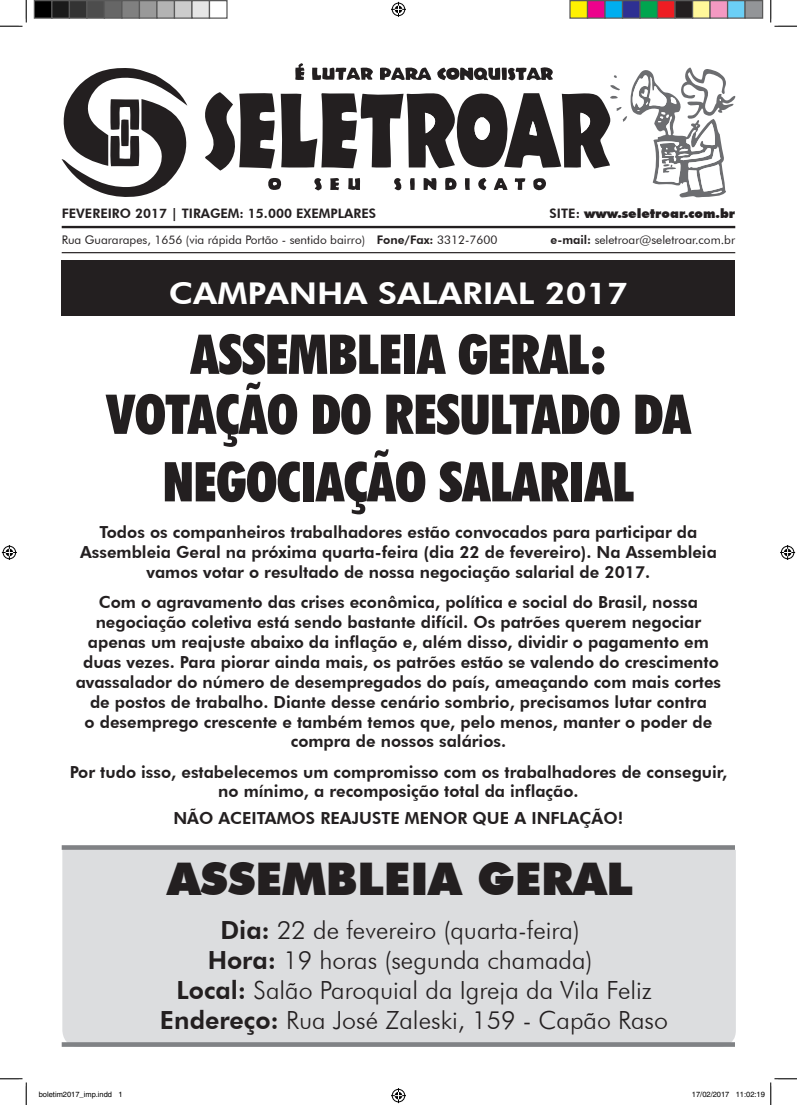
<style>
.page{position:relative;width:797px;height:1105px;background:#fff}
.page>*{position:absolute;margin:0;border:0;box-sizing:border-box;transform-origin:0 0}
.Corpo_do_texto{font:900 condensed 55px/60px "Futura BT";letter-spacing:-.01em;color:#231f20;text-align:center}
.Corpo_do_texto-2{font:900 45px "Futura BT";color:#231f20}
.Corpo_do_texto-3{font:800 30px "Futura BT";color:#fff;scale:1.13 1}
.Corpo_do_texto-4{font:300 25px "Futura BT";color:#231f20}
.Corpo_do_texto-5{font:800 16.62px/20px "Futura BT";color:#231f20;text-align:center}
.t1{font:800 13px "Futura BT";color:#231f20}
.t2{font:900 13px "Futura BT";color:#231f20}
.t3{font:11.88px "Futura BT";color:#231f20}
.t4{font:7.5px "Helvetica";color:#000}
.s1{font-weight:800}
</style>
<div class="page">
<hr style="left:62px;top:226px;width:673px;height:2px;background:#231f20">
<hr style="left:62px;top:252px;width:673px;height:1px;background:#231f20">
<svg style="left:62px;top:68px;width:126px;height:129px"></svg>
<svg style="left:205px;top:63px;width:531px;height:135px"></svg>
<div style="left:62px;top:260px;width:673px;height:56px;background:#231f20"></div>
<div style="left:62px;top:850px;width:673px;height:192px;background:#dcdddf"></div>
<div style="left:62px;top:845px;width:673px;height:5px;background:#808285"></div>
<div style="left:62px;top:1042px;width:673px;height:5px;background:#808285"></div>
<svg style="left:0;top:0;width:27px;height:27px"></svg>
<svg style="left:0;top:1078px;width:27px;height:27px"></svg>
<svg style="left:770px;top:0;width:27px;height:27px"></svg>
<svg style="left:391px;top:2px;width:15px;height:15px"></svg>
<svg style="left:391px;top:1088px;width:15px;height:15px"></svg>
<svg style="left:2px;top:545px;width:15px;height:15px"></svg>
<svg style="left:780px;top:545px;width:15px;height:15px"></svg>
<div style="left:34px;top:1px;width:18px;height:17px;background:#000"></div>
<div style="left:34px;top:0;width:18px;height:19px;border:1px solid #595959"></div>
<div style="left:52px;top:1px;width:17px;height:17px;background:#1a1a1a"></div>
<div style="left:51px;top:0;width:19px;height:19px;border:1px solid #595959"></div>
<div style="left:69px;top:1px;width:18px;height:17px;background:#333"></div>
<div style="left:69px;top:0;width:19px;height:19px;border:1px solid #595959"></div>
<div style="left:87px;top:1px;width:17px;height:17px;background:#4d4d4d"></div>
<div style="left:86px;top:0;width:19px;height:19px;border:1px solid #595959"></div>
<div style="left:104px;top:1px;width:18px;height:17px;background:#666"></div>
<div style="left:104px;top:0;width:18px;height:19px;border:1px solid #595959"></div>
<div style="left:122px;top:1px;width:17px;height:17px;background:#808080"></div>
<div style="left:121px;top:0;width:19px;height:19px;border:1px solid #595959"></div>
<div style="left:139px;top:1px;width:18px;height:17px;background:#999"></div>
<div style="left:139px;top:0;width:19px;height:19px;border:1px solid #595959"></div>
<div style="left:157px;top:1px;width:17px;height:17px;background:#b3b3b3"></div>
<div style="left:156px;top:0;width:19px;height:19px;border:1px solid #595959"></div>
<div style="left:174px;top:1px;width:18px;height:17px;background:#ccc"></div>
<div style="left:174px;top:0;width:18px;height:19px;border:1px solid #595959"></div>
<div style="left:192px;top:1px;width:17px;height:17px;background:#e6e6e6"></div>
<div style="left:191px;top:0;width:19px;height:19px;border:1px solid #595959"></div>
<div style="left:209px;top:0;width:19px;height:19px;border:1px solid #595959"></div>
<div style="left:570px;top:1px;width:17px;height:17px;background:#fff101"></div>
<div style="left:569px;top:0;width:19px;height:19px;border:1px solid #595959"></div>
<div style="left:587px;top:1px;width:18px;height:17px;background:#ed028c"></div>
<div style="left:587px;top:0;width:18px;height:19px;border:1px solid #595959"></div>
<div style="left:605px;top:1px;width:17px;height:17px;background:#00aeef"></div>
<div style="left:604px;top:0;width:19px;height:19px;border:1px solid #595959"></div>
<div style="left:622px;top:1px;width:18px;height:17px;background:#2e3092"></div>
<div style="left:622px;top:0;width:18px;height:19px;border:1px solid #595959"></div>
<div style="left:640px;top:1px;width:17px;height:17px;background:#00a54f"></div>
<div style="left:639px;top:0;width:19px;height:19px;border:1px solid #595959"></div>
<div style="left:657px;top:1px;width:18px;height:17px;background:#ee1d23"></div>
<div style="left:657px;top:0;width:18px;height:19px;border:1px solid #595959"></div>
<div style="left:675px;top:1px;width:17px;height:17px;background:#231f20"></div>
<div style="left:674px;top:0;width:19px;height:19px;border:1px solid #595959"></div>
<div style="left:692px;top:1px;width:18px;height:17px;background:#fff79a"></div>
<div style="left:692px;top:0;width:18px;height:19px;border:1px solid #595959"></div>
<div style="left:710px;top:1px;width:17px;height:17px;background:#f499c2"></div>
<div style="left:709px;top:0;width:19px;height:19px;border:1px solid #595959"></div>
<div style="left:727px;top:1px;width:18px;height:17px;background:#6bcff6"></div>
<div style="left:727px;top:0;width:18px;height:19px;border:1px solid #595959"></div>
<div style="left:745px;top:1px;width:17px;height:17px;background:#939598"></div>
<div style="left:744px;top:0;width:19px;height:19px;border:1px solid #595959"></div>
<svg style="left:770px;top:1078px;width:27px;height:27px"></svg>
<p class="t1" style="left:62px;top:205px;width:316px">FEVEREIRO 2017 | TIRAGEM: 15.000 EXEMPLARES</p>
<p class="t2" style="left:549px;top:205px;width:187px"><span class="s1">SITE:</span> www.seletroar.com.br</p>
<p class="t3" style="left:62px;top:232px;width:437px">Rua Guararapes, 1656 (via rápida Portão - sentido bairro) <span class="s1">Fone/Fax:</span> 3312-7600</p>
<p class="t3" style="left:550px;top:232px;width:186px"><span class="s1">e-mail:</span> seletroar@seletroar.com.br</p>
<p class="Corpo_do_texto-3" style="left:169px;top:275px;width:408px">CAMPANHA SALARIAL 2017</p>
<p class="Corpo_do_texto" style="left:106px;top:324px;width:586px">ASSEMBLEIA GERAL:<br>VOTAÇÃO DO RESULTADO DA</p>
<p class="Corpo_do_texto" style="left:162px;top:451px;width:473px">NEGOCIAÇÃO SALARIAL</p>
<p class="Corpo_do_texto-5" style="left:80px;top:522px;width:638px">Todos os companheiros trabalhadores estão convocados para participar da<br>Assembleia Geral na próxima quarta-feira (dia 22 de fevereiro). Na Assembleia vamos votar o resultado de nossa negociação salarial de 2017.</p>
<p class="Corpo_do_texto-5" style="left:76px;top:592px;width:647px">Com o agravamento das crises econômica, política e social do Brasil, nossa negociação coletiva está sendo bastante difícil. Os patrões querem negociar apenas um reajuste abaixo da inflação e, além disso, dividir o pagamento em duas vezes. Para piorar ainda mais, os patrões estão se valendo do crescimento avassalador do número de desempregados do país, ameaçando com mais cortes de postos de trabalho. Diante desse cenário sombrio, precisamos lutar contra<br>o desemprego crescente e também temos que, pelo menos, manter o poder de compra de nossos salários.</p>
<p class="Corpo_do_texto-5" style="left:70px;top:761px;width:659px">Por tudo isso, estabelecemos um compromisso com os trabalhadores de conseguir, no mínimo, a recomposição total da inflação.</p>
<p class="Corpo_do_texto-5" style="left:173px;top:808px;width:451px">NÃO ACEITAMOS REAJUSTE MENOR QUE A INFLAÇÃO!</p>
<p class="Corpo_do_texto-2" style="left:167px;top:852px;width:467px">ASSEMBLEIA GERAL</p>
<p class="Corpo_do_texto-4" style="left:220px;top:915px;width:361px"><span class="s1">Dia:</span> 22 de fevereiro (quarta-feira)</p>
<p class="Corpo_do_texto-4" style="left:208px;top:945px;width:386px"><span class="s1">Hora:</span> 19 horas (segunda chamada)</p>
<p class="Corpo_do_texto-4" style="left:176px;top:975px;width:476px"><span class="s1">Local:</span> Salão Paroquial da Igreja da Vila Feliz</p>
<p class="Corpo_do_texto-4" style="left:160px;top:1005px;width:509px"><span class="s1">Endereço:</span> Rua José Zaleski, 159 - Capão Raso</p>
<p class="t4" style="left:39px;top:1090px;width:85px">boletim2017_imp.indd 1</p>
<p class="t4" style="left:692px;top:1090px;width:74px">17/02/2017 11:02:19</p>
</div>
